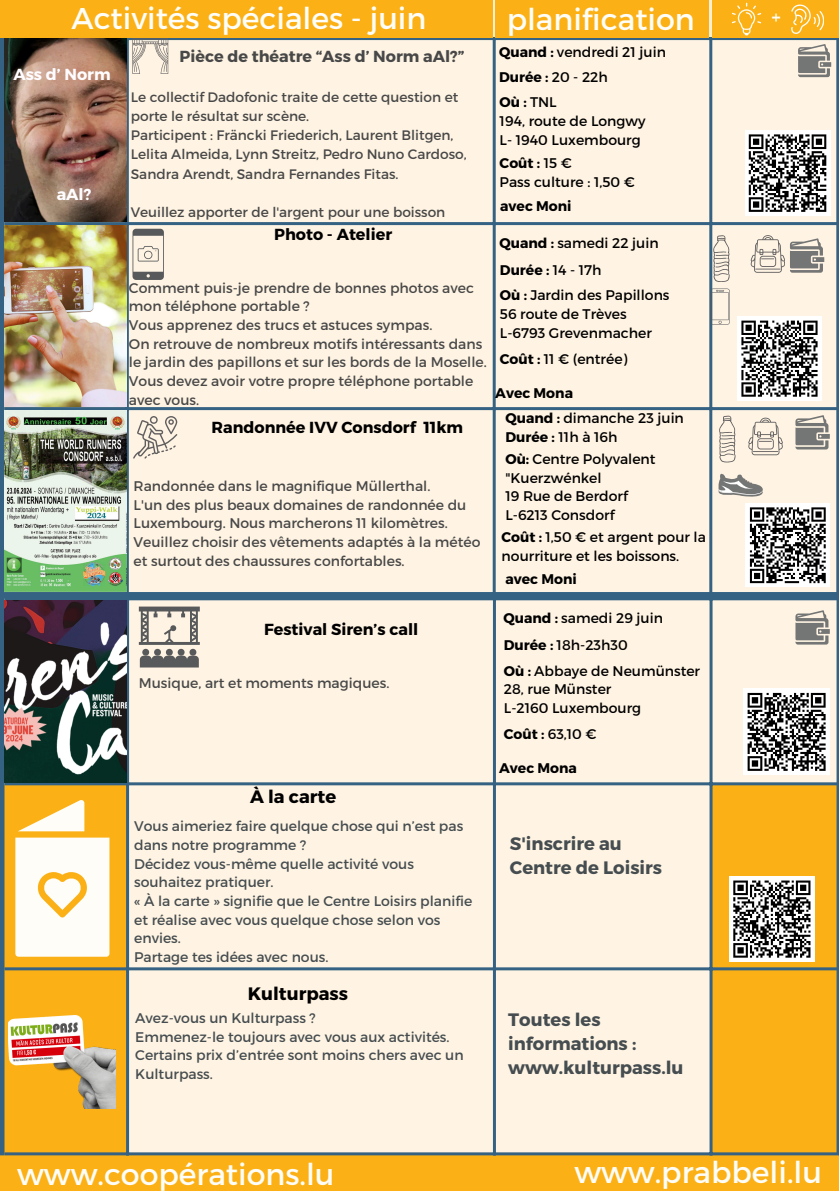
<style>
.page{position:relative;width:839px;height:1191px;background:#fff}
.page>*{position:absolute;margin:0;border:0;box-sizing:border-box;transform-origin:0 0}
.t1{font:30px "Montserrat";color:#fffdf8}
.t2{font:24px "Bebas Neue";color:#fffdf8}
.t3{font:700 18px/24px "Montserrat";color:#464d50}
.t4{font:700 18px "Montserrat";color:#000}
.t5{font:700 16px "Montserrat";color:#000}
.t6{font:700 16px "Montserrat";color:#484848}
.t7{font:700 16px "Montserrat";color:#fffdff}
.t8{font:14px/18.6px "Montserrat";color:#484848}
.t9{font:14px/18.6px "Montserrat";color:#000}
.t10{font:14px/18.6px "Montserrat";color:#464d50}
.t11{font:700 14px "Montserrat";color:#000}
.t12{font:13.8px/19.2px "Montserrat";color:#484848}
.s1{font-weight:700}
.s2{font-weight:400}
</style>
<div class="page">
<div style="left:129px;top:40px;width:707px;height:552px;background:#fff4e3"></div>
<hr style="left:4px;top:407px;width:832px;height:3px;background:#356283">
<hr style="left:4px;top:222px;width:832px;height:3px;background:#356283">
<hr style="left:4px;top:37px;width:832px;height:3px;background:#356283">
<hr style="left:126px;top:37px;width:3px;height:558px;background:#356283">
<hr style="left:492px;top:37px;width:3px;height:558px;background:#356283">
<hr style="left:709px;top:37px;width:3px;height:558px;background:#356283">
<hr style="left:836px;top:37px;width:2px;height:558px;background:#356283">
<hr style="left:0;top:37px;width:4px;height:558px;background:#356283">
<div style="left:0;top:0;width:492px;height:37px;background:#fbb116"></div>
<div style="left:495px;top:0;width:213px;height:37px;background:#fbb116"></div>
<div style="left:711px;top:0;width:127px;height:37px;background:#fbb116"></div>
<svg style="left:731px;top:3px;width:30px;height:32px"></svg>
<svg style="left:791px;top:4px;width:32px;height:30px"></svg>
<div style="left:0;top:1153px;width:838px;height:38px;background:#fbb116"></div>
<div style="left:5px;top:785px;width:121px;height:367px;background:#fbb116"></div>
<svg style="left:129px;top:600px;width:707px;height:552px;background:#fdeccd"></svg>
<hr style="left:5px;top:1152px;width:831px;height:3px;background:#356283">
<hr style="left:5px;top:967px;width:831px;height:3px;background:#356283">
<hr style="left:5px;top:782px;width:831px;height:3px;background:#356283">
<hr style="left:5px;top:597px;width:831px;height:3px;background:#356283">
<hr style="left:126px;top:597px;width:3px;height:558px;background:#356283">
<hr style="left:493px;top:597px;width:3px;height:558px;background:#356283">
<hr style="left:709px;top:597px;width:3px;height:558px;background:#356283">
<hr style="left:836px;top:597px;width:2px;height:558px;background:#356283">
<div style="left:0;top:597px;width:5px;height:558px;background:#356283"></div>
<div style="left:0;top:592px;width:838px;height:6px;background:#356283"></div>
<img style="left:4px;top:226px;width:122px;height:180px">
<img style="left:4px;top:600px;width:122px;height:182px">
<svg style="left:18px;top:800px;width:66px;height:31px"></svg>
<svg style="left:15px;top:838px;width:94px;height:119px"></svg>
<div style="left:729px;top:876px;width:85px;height:86px;background:#fff"></div>
<svg style="left:733px;top:880px;width:78px;height:78px"></svg>
<img style="left:9px;top:1015px;width:106px;height:93px">
<svg style="left:713px;top:235px;width:16px;height:47px"></svg>
<div style="left:812px;top:257px;width:12px;height:5px;background:#747575"></div>
<svg style="left:750px;top:235px;width:72px;height:38px;background:#c7c0b6"></svg>
<svg style="left:139px;top:607px;width:61px;height:61px;background:#ada8a0"></svg>
<svg style="left:795px;top:610px;width:33px;height:35px"></svg>
<svg style="left:132px;top:229px;width:32px;height:51px;background:#c2bbb1"></svg>
<svg style="left:710px;top:289px;width:19px;height:36px"></svg>
<div style="left:737px;top:316px;width:84px;height:85px;background:#fff"></div>
<svg style="left:741px;top:320px;width:77px;height:77px"></svg>
<div style="left:743px;top:689px;width:86px;height:86px;background:#fff"></div>
<svg style="left:747px;top:692px;width:79px;height:79px"></svg>
<div style="left:819px;top:62px;width:12px;height:5px;background:#747575"></div>
<svg style="left:798px;top:44px;width:31px;height:33px"></svg>
<svg style="left:132px;top:38px;width:36px;height:36px"></svg>
<div style="left:744px;top:130px;width:86px;height:86px;background:#fff"></div>
<svg style="left:748px;top:134px;width:79px;height:78px"></svg>
<img style="left:4px;top:39px;width:122px;height:182px">
<svg style="left:795px;top:415px;width:33px;height:35px"></svg>
<svg style="left:748px;top:418px;width:34px;height:37px"></svg>
<svg style="left:719px;top:416px;width:16px;height:46px"></svg>
<svg style="left:133px;top:416px;width:44px;height:43px;background:#dad1c4"></svg>
<svg style="left:717px;top:473px;width:47px;height:26px"></svg>
<div style="left:745px;top:503px;width:84px;height:84px;background:#fff"></div>
<svg style="left:749px;top:507px;width:77px;height:77px"></svg>
<img style="left:4px;top:410px;width:122px;height:181px">
<p class="t1" style="left:72px;top:-1px;width:356px">Activités spéciales - juin</p>
<p class="t1" style="left:506px;top:0;width:189px">planification</p>
<p class="t2" style="left:771px;top:8px;width:11px">+</p>
<h4 class="t7" style="left:13px;top:64px;width:99px">Ass d’ Norm</h4>
<p class="t7" style="left:57px;top:183px;width:36px">aAl?</p>
<p class="t6" style="left:179px;top:46px;width:286px">Pièce de théatre “Ass d’ Norm aAl?”</p>
<p class="t12" style="left:131px;top:87px;width:329px">Le collectif Dadofonic traite de cette question et porte le résultat sur scène.</p>
<p class="t12" style="left:131px;top:125px;width:337px">Participent : Fräncki Friederich, Laurent Blitgen,<br>Lelita Almeida, Lynn Streitz, Pedro Nuno Cardoso,<br>Sandra Arendt, Sandra Fernandes Fitas.</p>
<h3 class="t12" style="left:131px;top:202px;width:316px">Veuillez apporter de l'argent pour une boisson</h3>
<p class="t5" style="left:274px;top:224px;width:119px">Photo - Atelier</p>
<p class="t8" style="left:129px;top:278px;width:346px">Comment puis-je prendre de bonnes photos avec mon téléphone portable ?</p>
<h3 class="t8" style="left:129px;top:315px;width:305px">Vous apprenez des trucs et astuces sympas.</h3>
<h4 class="t8" style="left:129px;top:334px;width:359px">On retrouve de nombreux motifs intéressants dans le jardin des papillons et sur les bords de la Moselle.</h4>
<p class="t8" style="left:129px;top:371px;width:346px">Vous devez avoir votre propre téléphone portable avec vous.</p>
<p class="t5" style="left:212px;top:417px;width:253px">Randonnée IVV Consdorf 11km</p>
<p class="t8" style="left:134px;top:476px;width:298px">Randonnée dans le magnifique Müllerthal.</p>
<p class="t8" style="left:134px;top:495px;width:348px">L'un des plus beaux domaines de randonnée du Luxembourg. Nous marcherons 11 kilomètres.<br>Veuillez choisir des vêtements adaptés à la météo et surtout des chaussures confortables.</p>
<p class="t9" style="left:499px;top:42px;width:168px"><span class="s1">Quand :</span> vendredi 21 juin</p>
<p class="t11" style="left:499px;top:68px;width:110px">Durée : <span class="s2">20 - 22h</span></p>
<p class="t11" style="left:499px;top:93px;width:59px">Où : <span class="s2">TNL</span></p>
<p class="t9" style="left:499px;top:111px;width:147px">194, route de Longwy</p>
<p class="t9" style="left:499px;top:130px;width:143px">L- 1940 Luxembourg</p>
<p class="t11" style="left:499px;top:154px;width:74px">Coût : <span class="s2">15 €</span></p>
<p class="t9" style="left:499px;top:172px;width:137px">Pass culture : 1,50 €</p>
<p class="t11" style="left:500px;top:196px;width:73px">avec Moni</p>
<p class="t9" style="left:499px;top:233px;width:161px"><span class="s1">Quand :</span> samedi 22 juin</p>
<h3 class="t11" style="left:500px;top:261px;width:103px">Durée : <span class="s2">14 - 17h</span></h3>
<p class="t9" style="left:500px;top:285px;width:171px"><span class="s1">Où :</span> Jardin des Papillons</p>
<p class="t9" style="left:500px;top:304px;width:128px">56 route de Trèves</p>
<p class="t9" style="left:500px;top:323px;width:153px">L-6793 Grevenmacher</p>
<p class="t9" style="left:500px;top:349px;width:129px"><span class="s1">Coût :</span> 11 € (entrée)</p>
<p class="t11" style="left:495px;top:384px;width:79px">Avec Mona</p>
<p class="t9" style="left:505px;top:408px;width:180px"><span class="s1">Quand :</span> dimanche 23 juin</p>
<p class="t9" style="left:505px;top:427px;width:114px"><span class="s1">Durée :</span> 11h à 16h</p>
<p class="t9" style="left:505px;top:449px;width:152px"><span class="s1">Où:</span> Centre Polyvalent "Kuerzwénkel</p>
<p class="t9" style="left:505px;top:486px;width:124px">19 Rue de Berdorf</p>
<p class="t9" style="left:505px;top:505px;width:111px">L-6213 Consdorf</p>
<p class="t9" style="left:501px;top:527px;width:206px"><span class="s1">Coût :</span> 1,50 € et argent pour la nourriture et les boissons.</p>
<p class="t11" style="left:505px;top:570px;width:73px">avec Moni</p>
<p class="t5" style="left:264px;top:619px;width:156px">Festival Siren’s call</p>
<p class="t8" style="left:139px;top:673px;width:252px">Musique, art et moments magiques.</p>
<p class="t4" style="left:250px;top:785px;width:88px">À la carte</p>
<p class="t10" style="left:134px;top:816px;width:330px">Vous aimeriez faire quelque chose qui n’est pas dans notre programme ?</p>
<p class="t10" style="left:134px;top:854px;width:281px">Décidez vous-même quelle activité vous souhaitez pratiquer.</p>
<p class="t10" style="left:134px;top:891px;width:340px">« À la carte » signifie que le Centre Loisirs planifie et réalise avec vous quelque chose selon vos envies.</p>
<p class="t10" style="left:134px;top:947px;width:196px">Partage tes idées avec nous.</p>
<p class="t4" style="left:248px;top:982px;width:102px">Kulturpass</p>
<p class="t10" style="left:135px;top:1008px;width:182px">Avez-vous un Kulturpass ?</p>
<h3 class="t10" style="left:135px;top:1027px;width:316px">Emmenez-le toujours avec vous aux activités.</h3>
<p class="t10" style="left:135px;top:1045px;width:330px">Certains prix d’entrée sont moins chers avec un<br>Kulturpass.</p>
<p class="t9" style="left:503px;top:608px;width:161px"><span class="s1">Quand :</span> samedi 29 juin</p>
<p class="t9" style="left:504px;top:635px;width:125px"><span class="s1">Durée :</span> 18h-23h30</p>
<p class="t9" style="left:504px;top:661px;width:198px"><span class="s1">Où :</span> Abbaye de Neumünster</p>
<p class="t9" style="left:504px;top:679px;width:109px">28, rue Münster</p>
<h4 class="t9" style="left:504px;top:698px;width:139px">L-2160 Luxembourg</h4>
<p class="t9" style="left:504px;top:725px;width:94px"><span class="s1">Coût :</span> 63,10 €</p>
<p class="t11" style="left:499px;top:759px;width:79px">Avec Mona</p>
<p class="t3" style="left:510px;top:831px;width:154px">S'inscrire au<br>Centre de Loisirs</p>
<h3 class="t3" style="left:508px;top:1007px;width:177px">Toutes les informations : www.kulturpass.lu</h3>
<h1 class="t1" style="left:17px;top:1154px;width:319px">www.coopérations.lu</h1>
<p class="t1" style="left:574px;top:1153px;width:249px">www.prabbeli.lu</p>
</div>
